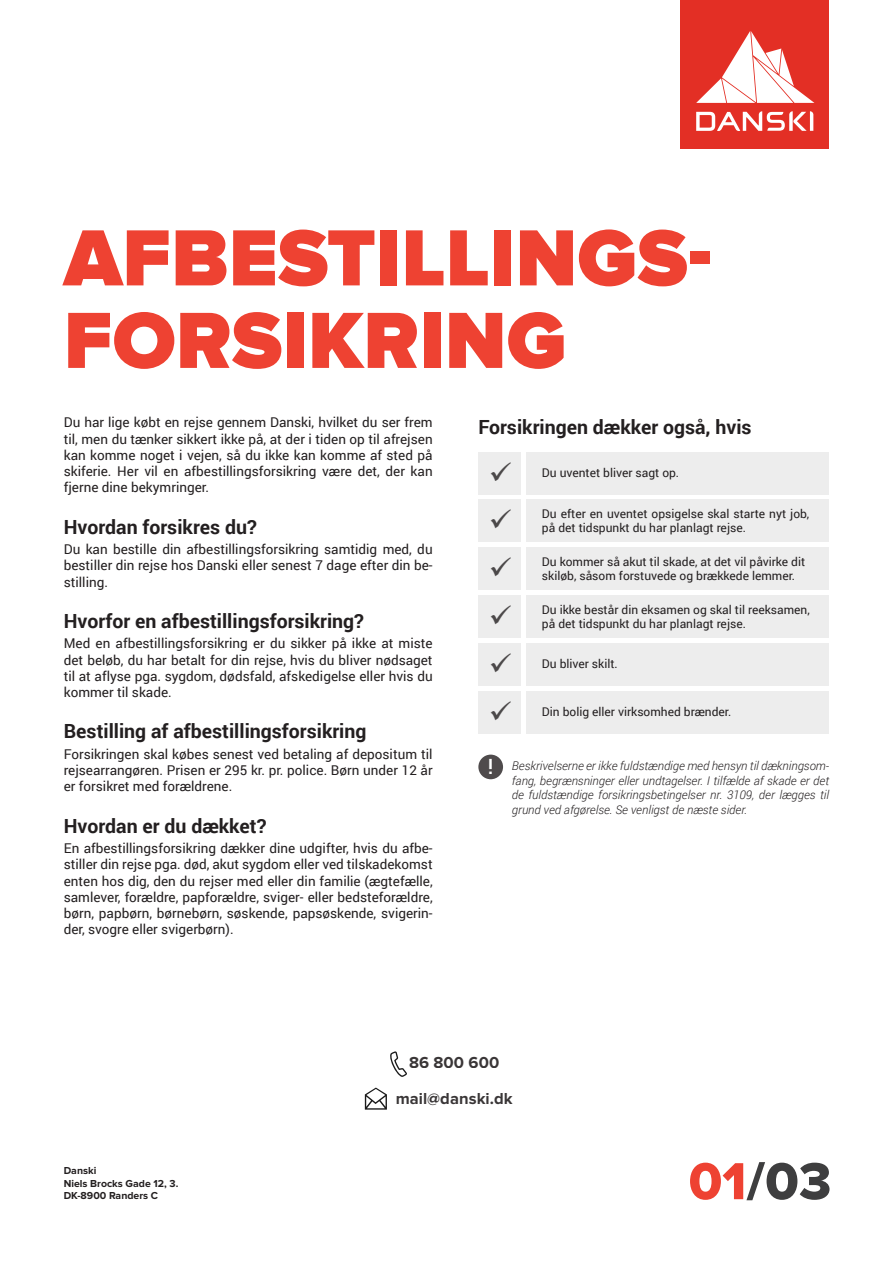
<style>
.page{position:relative;width:893px;height:1263px;background:#fff}
.page>*{position:absolute;margin:0;border:0;box-sizing:border-box;transform-origin:0 0}
.t1{font:900 82.5px "Proxima Nova";color:#ee4232}
.t2{font:54px "Proxima Nova Extrabld";color:#3e3e3f}
.t3{font:29.7px/47.8px "Wingdings";color:#231f20;text-align:justify}
.t4{font:500 21px "Roboto";color:#fff}
.Slope_Overskrift_11p{font:700 19.5px "Roboto";color:#231f20}
.t5{font:700 16.5px "Proxima Nova";letter-spacing:.005em;color:#231f20}
.Slope_Brødtekst{font:13.5px/16.2px "Roboto";color:#231f20;text-align:justify}
.Slope_Brødtekst-2{font:12px/14.4px "Roboto";color:#231f20}
.Slope_Brødtekst-3{font:italic 300 12px/14.4px "Roboto";color:#231f20;text-align:justify}
.Slope_Brødtekst-4{font:700 10.5px "Proxima Nova";color:#231f20}
.s1{color:#ee4232}
</style>
<div class="page">
<div style="left:526px;top:452px;width:303px;height:42px;background:#ededed"></div>
<div style="left:526px;top:500px;width:303px;height:42px;background:#ededed"></div>
<div style="left:526px;top:547px;width:303px;height:43px;background:#ededed"></div>
<div style="left:526px;top:595px;width:303px;height:43px;background:#ededed"></div>
<div style="left:526px;top:643px;width:303px;height:43px;background:#ededed"></div>
<div style="left:526px;top:691px;width:303px;height:42px;background:#ededed"></div>
<div style="left:478px;top:452px;width:43px;height:42px;background:#ededed"></div>
<div style="left:478px;top:500px;width:43px;height:42px;background:#ededed"></div>
<div style="left:478px;top:547px;width:43px;height:43px;background:#ededed"></div>
<div style="left:478px;top:595px;width:43px;height:43px;background:#ededed"></div>
<div style="left:478px;top:643px;width:43px;height:43px;background:#ededed"></div>
<div style="left:478px;top:691px;width:43px;height:42px;background:#ededed"></div>
<div style="left:478px;top:755px;width:25px;height:24px;background:#4f4b4c;border-radius:50%"></div>
<svg style="left:390px;top:1051px;width:17px;height:26px"></svg>
<svg style="left:365px;top:1087px;width:22px;height:22px"></svg>
<div style="left:680px;top:0;width:149px;height:149px;background:#e32f25"></div>
<svg style="left:696px;top:31px;width:118px;height:100px"></svg>
<p class="t1" style="left:64px;top:220px;width:650px">AFBESTILLINGS-</p>
<p class="t1" style="left:64px;top:303px;width:504px">FORSIKRING</p>
<p class="Slope_Brødtekst" style="left:64px;top:414px;width:370px">Du har lige købt en rejse gennem Danski, hvilket du ser frem til, men du tænker sikkert ikke på, at der i tiden op til afrejsen kan komme noget i vejen, så du ikke kan komme af sted på skiferie. Her vil en afbestillingsforsikring være det, der kan fjerne dine bekymringer.</p>
<p class="Slope_Overskrift_11p" style="left:64px;top:513px;width:195px">Hvordan forsikres du?</p>
<p class="Slope_Brødtekst" style="left:64px;top:541px;width:370px">Du kan bestille din afbestillingsforsikring samtidig med, du bestiller din rejse hos Danski eller senest 7 dage efter din be&shy;stilling.</p>
<p class="Slope_Overskrift_11p" style="left:64px;top:607px;width:302px">Hvorfor en afbestillingsforsikring?</p>
<p class="Slope_Brødtekst" style="left:64px;top:635px;width:370px">Med en afbestillingsforsikring er du sikker på ikke at miste det beløb, du har betalt for din rejse, hvis du bliver nødsaget til at aflyse pga. sygdom, dødsfald, afskedigelse eller hvis du kommer til skade.</p>
<p class="Slope_Overskrift_11p" style="left:64px;top:718px;width:304px">Bestilling af afbestillingsforsikring</p>
<p class="Slope_Brødtekst" style="left:64px;top:745px;width:370px">Forsikringen skal købes senest ved betaling af depositum til rejsearrangøren. Prisen er 295 kr. pr. police. Børn under 12 år er forsikret med forældrene.</p>
<p class="Slope_Overskrift_11p" style="left:64px;top:812px;width:204px">Hvordan er du dækket?</p>
<p class="Slope_Brødtekst" style="left:64px;top:840px;width:370px">En afbestillingsforsikring dækker dine udgifter, hvis du afbe&shy;stiller din rejse pga. død, akut sygdom eller ved tilskadekomst enten hos dig, den du rejser med eller din familie (ægtefælle, samlever, forældre, papforældre, sviger- eller bedsteforældre, børn, papbørn, børnebørn, søskende, papsøskende, svigerin&shy;der, svogre eller svigerbørn).</p>
<p class="Slope_Overskrift_11p" style="left:478px;top:413px;width:275px">Forsikringen dækker også, hvis</p>
<p class="Slope_Brødtekst-2" style="left:488px;top:465px;width:193px">✓ Du uventet bliver sagt op.</p>
<h3 class="t3" style="left:488px;top:498px;width:25px">✓ ✓ ✓ ✓ ✓</h3>
<p class="Slope_Brødtekst-2" style="left:542px;top:506px;width:269px">Du efter en uventet opsigelse skal starte nyt job, på det tidspunkt du har planlagt rejse.</p>
<p class="Slope_Brødtekst-2" style="left:542px;top:554px;width:265px">Du kommer så akut til skade, at det vil påvirke dit skiløb, såsom forstuvede og brækkede lemmer.</p>
<p class="Slope_Brødtekst-2" style="left:542px;top:602px;width:269px">Du ikke består din eksamen og skal til reeksamen, på det tidspunkt du har planlagt rejse.</p>
<p class="Slope_Brødtekst-2" style="left:542px;top:656px;width:77px">Du bliver skilt.</p>
<p class="Slope_Brødtekst-2" style="left:542px;top:704px;width:191px">Din bolig eller virksomhed brænder.</p>
<p class="t4" style="left:488px;top:752px;width:7px">!</p>
<p class="Slope_Brødtekst-3" style="left:512px;top:758px;width:319px">Beskrivelserne er ikke fuldstændige med hensyn til dækningsom&shy;fang, begrænsninger eller undtagelser. I tilfælde af skade er det de fuldstændige forsikringsbetingelser nr. 3109, der lægges til grund ved afgørelse. Se venligst de næste sider.</p>
<p class="Slope_Brødtekst-4" style="left:64px;top:1166px;width:34px">Danski</p>
<p class="Slope_Brødtekst-4" style="left:64px;top:1178px;width:116px">Niels Brocks Gade 12, 3.</p>
<p class="Slope_Brødtekst-4" style="left:64px;top:1191px;width:96px">DK-8900 Randers C</p>
<p class="t5" style="left:409px;top:1054px;width:92px">86 800 600</p>
<p class="t5" style="left:396px;top:1091px;width:119px">mail@danski.dk</p>
<p class="t2" style="left:689px;top:1156px;width:144px"><span class="s1">01</span>/03</p>
</div>
